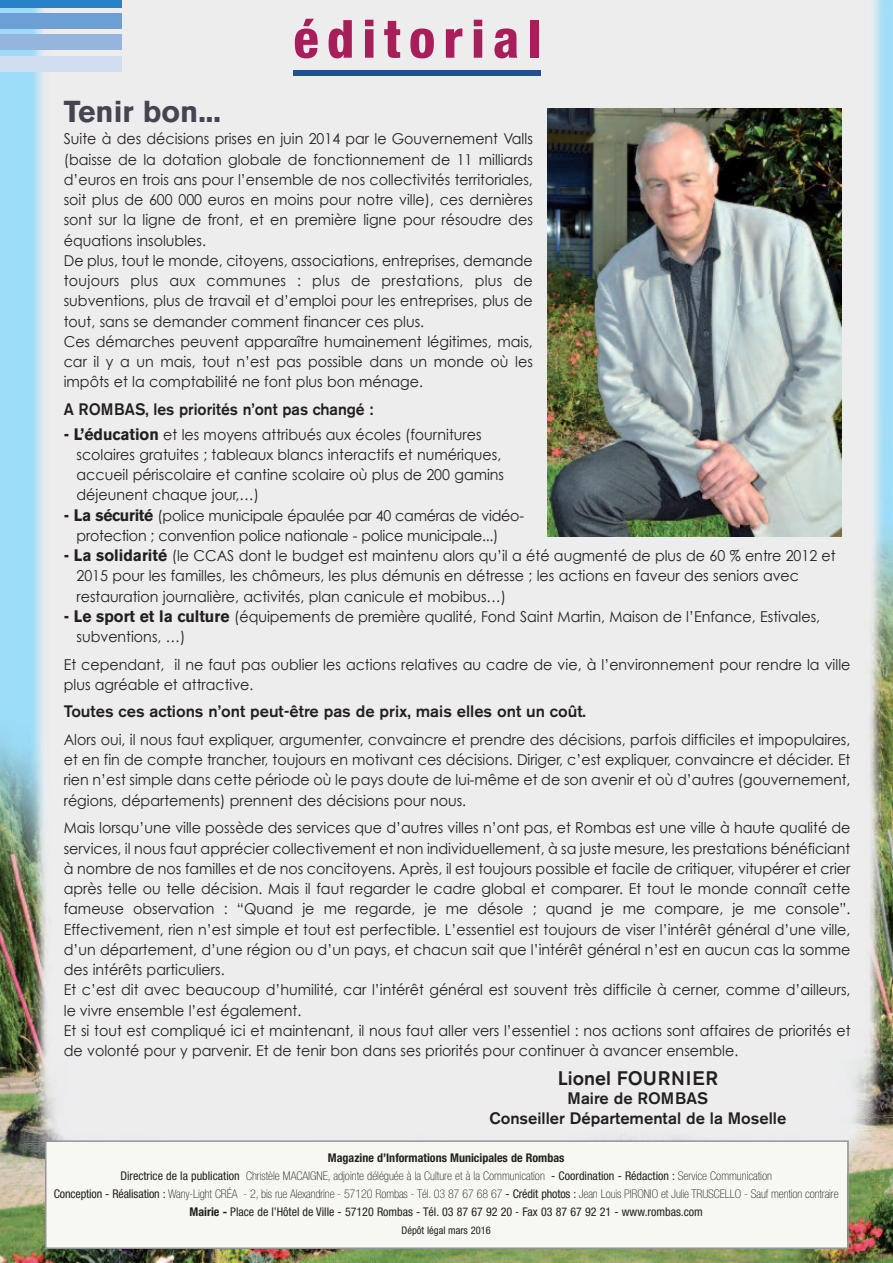
<style>
.page{position:relative;width:893px;height:1263px;background:#fff}
.page>*{position:absolute;margin:0;border:0;box-sizing:border-box;transform-origin:0 0}
.t1{font:800 condensed 52.65px "Helvetica Neue";letter-spacing:.155em;color:#a81e5a}
.t2{font:700 30px "Akzidenz Grotesk BE";color:#474452}
.t3{font:500 19.5px "Akzidenz Grotesk BE";color:#231f20}
.t4{font:500 16.5px/19.5px "Akzidenz Grotesk BE";color:#231f20;text-align:center}
.t5{font:500 16.5px "Akzidenz Grotesk BE";color:#231f20;scale:.95 1}
.t6{font:15px/20.2px "Century Gothic";color:#231f20;scale:.95 1}
.t7{font:100 condensed 12px/18px "Helvetica Neue";letter-spacing:-.01em;color:#231f20;text-align:center}
.t8{font:condensed 10.5px "Helvetica Neue";color:#231f20}
.s1{font-family:"Akzidenz Grotesk BE";font-weight:700;font-size:16.5px}
.s2{font-weight:700}
.s3{font-weight:400}
.s4{font-family:"Akzidenz Grotesk BE";font-weight:400;font-stretch:normal}
</style>
<div class="page">
<img style="left:0;top:0;width:893px;height:1263px">
<div style="left:0;top:0;width:121px;height:8px;background:#2783c5"></div>
<div style="left:0;top:14px;width:121px;height:15px;background:#6d9fd4"></div>
<div style="left:0;top:35px;width:121px;height:15px;background:#95b5de"></div>
<div style="left:0;top:56px;width:121px;height:15px;background:#d1def1"></div>
<div style="left:46px;top:1142px;width:801px;height:105px;background:#f7f8f1"></div>
<div style="left:45px;top:1140px;width:804px;height:109px;border:2px solid #939598"></div>
<div style="left:293px;top:70px;width:248px;height:6px;background:#1e5093"></div>
<img style="left:548px;top:108px;width:294px;height:428px">
<h2 class="t2" style="left:64px;top:100px;width:159px">Tenir bon...</h2>
<h1 class="t1" style="left:293px;top:20px;width:249px">éditorial</h1>
<p class="t6" style="left:64px;top:128px;width:495px">Suite à des décisions prises en juin 2014 par le Gouvernement Valls (baisse de la dotation globale de fonctionnement de 11 milliards d’euros en trois ans pour l’ensemble de nos collectivités territoriales, soit plus de 600 000 euros en moins pour notre ville), ces dernières sont sur la ligne de front, et en première ligne pour résoudre des équations insolubles.<br>De plus, tout le monde, citoyens, associations, entreprises, demande toujours plus aux communes : plus de prestations, plus de subventions, plus de travail et d’emploi pour les entreprises, plus de tout, sans se demander comment financer ces plus.<br>Ces démarches peuvent apparaître humainement légitimes, mais, car il y a un mais, tout n’est pas possible dans un monde où les impôts et la comptabilité ne font plus bon ménage.</p>
<p class="t5" style="left:64px;top:403px;width:327px">A ROMBAS, les priorités n’ont pas changé :</p>
<p class="t6" style="left:77px;top:424px;width:452px;text-indent:-13px"><span class="s1">- L’éducation</span> et les moyens attribués aux écoles (fournitures scolaires gratuites ; tableaux blancs interactifs et numériques, accueil périscolaire et cantine scolaire où plus de 200 gamins déjeunent chaque jour,…)</p>
<p class="t6" style="left:77px;top:505px;width:473px;text-indent:-13px"><span class="s1">- La sécurité</span> (police municipale épaulée par 40 caméras de vidéo&shy;protection ; convention police nationale - police municipale...)</p>
<p class="t6" style="left:77px;top:545px;width:801px;text-indent:-13px"><span class="s1">- La solidarité</span> (le CCAS dont le budget est maintenu alors qu’il a été augmenté de plus de 60 % entre 2012 et<br>2015 pour les familles, les chômeurs, les plus démunis en détresse ; les actions en faveur des seniors avec restauration journalière, activités, plan canicule et mobibus…)</p>
<p class="t6" style="left:77px;top:606px;width:784px;text-indent:-13px"><span class="s1">- Le sport et la culture</span> (équipements de première qualité, Fond Saint Martin, Maison de l’Enfance, Estivales, subventions, …)</p>
<p class="t6" style="left:64px;top:654px;width:830px">Et cependant, il ne faut pas oublier les actions relatives au cadre de vie, à l’environnement pour rendre la ville plus agréable et attractive.</p>
<p class="t4" style="left:64px;top:703px;width:524px">Toutes ces actions n’ont peut-être pas de prix, mais elles ont un coût.</p>
<p class="t6" style="left:64px;top:729px;width:830px;text-align:justify">Alors oui, il nous faut expliquer, argumenter, convaincre et prendre des décisions, parfois difficiles et impopulaires, et en fin de compte trancher, toujours en motivant ces décisions. Diriger, c’est expliquer, convaincre et décider. Et rien n’est simple dans cette période où le pays doute de lui-même et de son avenir et où d’autres (gouvernement, régions, départements) prennent des décisions pour nous.</p>
<p class="t6" style="left:64px;top:817px;width:830px">Mais lorsqu’une ville possède des services que d’autres villes n’ont pas, et Rombas est une ville à haute qualité de services, il nous faut apprécier collectivement et non individuellement, à sa juste mesure, les prestations bénéficiant à nombre de nos familles et de nos concitoyens. Après, il est toujours possible et facile de critiquer, vitupérer et crier après telle ou telle décision. Mais il faut regarder le cadre global et comparer. Et tout le monde connaît cette fameuse observation : “Quand je me regarde, je me désole ; quand je me compare, je me console”.<br>Effectivement, rien n’est simple et tout est perfectible. L’essentiel est toujours de viser l’intérêt général d’une ville, d’un département, d’une région ou d’un pays, et chacun sait que l’intérêt général n’est en aucun cas la somme des intérêts particuliers.<br>Et c’est dit avec beaucoup d’humilité, car l’intérêt général est souvent très difficile à cerner, comme d’ailleurs, le vivre ensemble l’est également.<br>Et si tout est compliqué ici et maintenant, il nous faut aller vers l’essentiel : nos actions sont affaires de priorités et de volonté pour y parvenir. Et de tenir bon dans ses priorités pour continuer à avancer ensemble.</p>
<h3 class="t3" style="left:558px;top:1071px;width:162px">Lionel FOURNIER</h3>
<p class="t4" style="left:489px;top:1090px;width:298px">Maire de ROMBAS<br>Conseiller Départemental de la Moselle</p>
<p class="t7" style="left:54px;top:1149px;width:786px"><span class="s2">Magazine d’Informations Municipales de Rombas<br></span><span class="s3">Directrice de la publication</span> Christèle MACAIGNE, adjointe déléguée à la Culture et à la Communication <span class="s3">- Coordination - Rédaction :</span> Service Communication<br><span class="s3">Conception - Réalisation :</span> Wany-Light CRÉA - 2, bis rue Alexandrine - 57120 Rombas - Tél. 03 87 67 68 67 <span class="s3">- Crédit photos :</span> Jean Louis PIRONIO et Julie TRUSCELLO - Sauf mention contraire <span class="s2">Mairie -</span> <span class="s3">Place de l’Hôtel de Ville - 57120 Rombas - Tél. 03 87 67 92 20</span> <span class="s4">-</span> <span class="s3">Fax 03 87 67 92 21 - www.rombas.com</span></p>
<p class="t8" style="left:402px;top:1226px;width:91px">Dépôt légal mars 2016</p>
</div>
